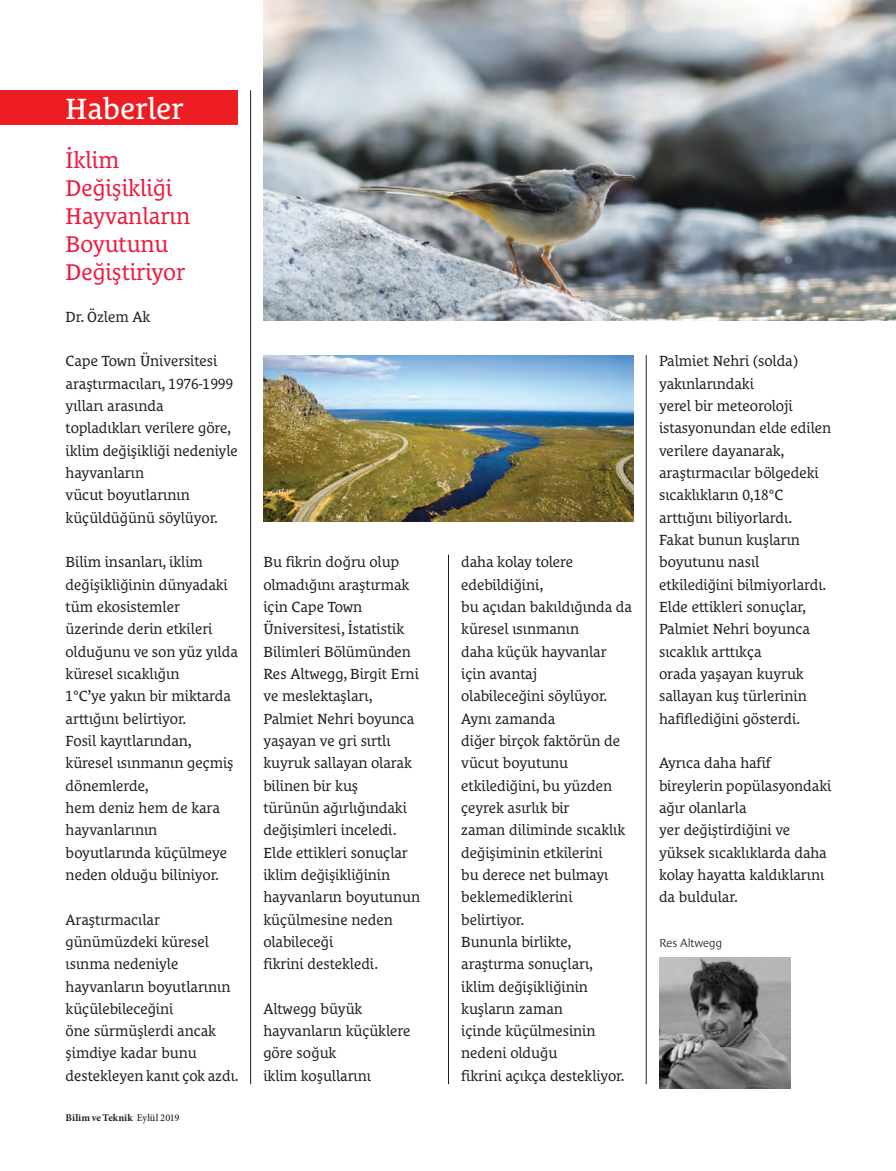
<style>
.page{position:relative;width:896px;height:1171px;background:#fff}
.page>*{position:absolute;margin:0;border:0;box-sizing:border-box;transform-origin:0 0}
.t1{font:30px "Le Monde Courrier Pro";color:#fff}
.t2{font:23.25px/27.9px "Le Monde Courrier Pro";letter-spacing:-.005em;color:#ed1a40}
.t3{font:15px/22.4px "Le Monde Courrier Pro";letter-spacing:-.005em;color:#231f20}
.t4{font:300 12px "Le Monde Sans Pro";letter-spacing:-.005em;color:#231f20}
.t5{font:700 10.35px "Minion Pro";letter-spacing:.005em;color:#231f20}
.s1{font-weight:500}
</style>
<div class="page">
<div style="left:0;top:90px;width:238px;height:34px;background:#ee1d23"></div>
<hr style="left:250px;top:90px;width:1px;height:994px;background:#231f20">
<hr style="left:448px;top:555px;width:1px;height:529px;background:#231f20">
<hr style="left:646px;top:355px;width:1px;height:729px;background:#231f20">
<img style="left:263px;top:0;width:632px;height:321px">
<img style="left:263px;top:355px;width:370px;height:166px">
<img style="left:659px;top:957px;width:132px;height:131px">
<h1 class="t1" style="left:66px;top:85px;width:120px">Haberler</h1>
<h2 class="t2" style="left:66px;top:143px;width:126px">İklim<br>Değişikliği<br>Hayvanların<br>Boyutunu<br>Değiştiriyor</h2>
<p class="t3" style="left:66px;top:304px;width:86px">Dr. Özlem Ak</p>
<p class="t3" style="left:66px;top:348px;width:174px">Cape Town Üniversitesi araştırmacıları, 1976-1999 yılları arasında topladıkları verilere göre, iklim değişikliği nedeniyle hayvanların<br>vücut boyutlarının küçüldüğünü söylüyor.</p>
<p class="t3" style="left:66px;top:549px;width:174px">Bilim insanları, iklim değişikliğinin dünyadaki tüm ekosistemler üzerinde derin etkileri olduğunu ve son yüz yılda küresel sıcaklığın<br>1°C’ye yakın bir miktarda arttığını belirtiyor.<br>Fosil kayıtlarından, küresel ısınmanın geçmiş dönemlerde,<br>hem deniz hem de kara hayvanlarının boyutlarında küçülmeye neden olduğu biliniyor.</p>
<p class="t3" style="left:66px;top:906px;width:174px">Araştırmacılar günümüzdeki küresel ısınma nedeniyle hayvanların boyutlarının küçülebileceğini<br>öne sürmüşlerdi ancak şimdiye kadar bunu destekleyen kanıt çok azdı.</p>
<p class="t5" style="left:66px;top:1111px;width:115px">Bilim ve Teknik <span class="s1">Eylül 2019</span></p>
<p class="t3" style="left:263px;top:549px;width:158px">Bu fikrin doğru olup olmadığını araştırmak için Cape Town<br>Üniversitesi, İstatistik<br>Bilimleri Bölümünden<br>Res Altwegg, Birgit Erni ve meslektaşları,<br>Palmiet Nehri boyunca yaşayan ve gri sırtlı kuyruk sallayan olarak bilinen bir kuş<br>türünün ağırlığındaki değişimleri inceledi.<br>Elde ettikleri sonuçlar iklim değişikliğinin hayvanların boyutunun küçülmesine neden olabileceği<br>fikrini destekledi.</p>
<p class="t3" style="left:263px;top:996px;width:149px">Altwegg büyük hayvanların küçüklere göre soğuk<br>iklim koşullarını</p>
<p class="t3" style="left:461px;top:549px;width:172px">daha kolay tolere edebildiğini,<br>bu açıdan bakıldığında da küresel ısınmanın<br>daha küçük hayvanlar için avantaj<br>olabileceğini söylüyor.<br>Aynı zamanda<br>diğer birçok faktörün de vücut boyutunu etkilediğini, bu yüzden çeyrek asırlık bir<br>zaman diliminde sıcaklık değişiminin etkilerini<br>bu derece net bulmayı beklemediklerini belirtiyor.<br>Bununla birlikte, araştırma sonuçları,<br>iklim değişikliğinin kuşların zaman<br>içinde küçülmesinin nedeni olduğu<br>fikrini açıkça destekliyor.</p>
<p class="t3" style="left:659px;top:348px;width:174px">Palmiet Nehri (solda) yakınlarındaki<br>yerel bir meteoroloji istasyonundan elde edilen verilere dayanarak, araştırmacılar bölgedeki sıcaklıkların 0,18°C arttığını biliyorlardı.<br>Fakat bunun kuşların boyutunu nasıl etkilediğini bilmiyorlardı.<br>Elde ettikleri sonuçlar,<br>Palmiet Nehri boyunca sıcaklık arttıkça<br>orada yaşayan kuyruk sallayan kuş türlerinin hafiflediğini gösterdi.</p>
<p class="t3" style="left:659px;top:750px;width:174px">Ayrıca daha hafif bireylerin popülasyondaki ağır olanlarla<br>yer değiştirdiğini ve yüksek sıcaklıklarda daha kolay hayatta kaldıklarını da buldular.</p>
<p class="t4" style="left:659px;top:933px;width:65px">Res Altwegg</p>
</div>
